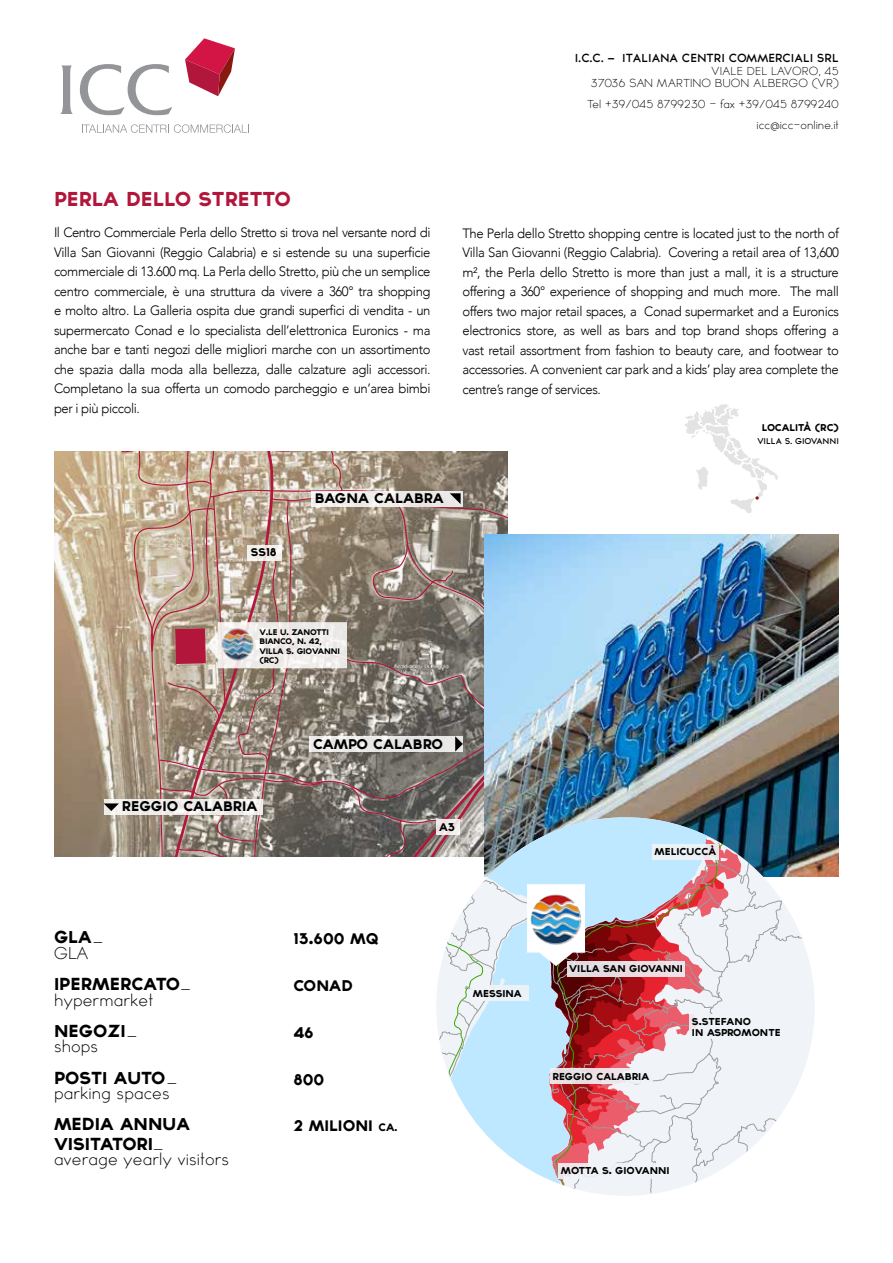
<style>
.page{position:relative;width:893px;height:1263px;background:#fff}
.page>*{position:absolute;margin:0;border:0;box-sizing:border-box;transform-origin:0 0}
.t1{font:800 18px "TYPOGRAPHPRO";color:#b2163b}
.t2{font:300 15.6px/15.6px "TYPOGRAPHPRO";color:#000}
.t3{font:800 15.6px/15.6px "TYPOGRAPHPRO";color:#000}
.t4{font:800 13.8px "TYPOGRAPHPRO";color:#000}
.t5{font:300 13.5px/19.5px "Avenir";letter-spacing:-.03em;color:#000;text-align:justify}
.t6{font:800 12.6px "TYPOGRAPHPRO";color:#000}
.t7{font:300 10.5px/12.6px "TYPOGRAPHPRO";color:#000;text-align:right}
.t8{font:600 10.5px "TYPOGRAPHPRO";color:#000}
.t9{font:800 10.05px "TYPOGRAPHPRO";color:#000}
.t10{font:800 9px/10.5px "TYPOGRAPHPRO";color:#000}
.t11{font:800 8.85px "TYPOGRAPHPRO";color:#000}
.t12{font:600 7.65px "TYPOGRAPHPRO";color:#000}
.t13{font:800 7.35px/9.4px "TYPOGRAPHPRO";letter-spacing:-.02em;color:#000}
.s1{font-weight:800}
.s2{font-weight:300}
.s3{font-size:9.75px}
.s4{font-size:8.7px}
</style>
<div class="page">
<svg style="left:54px;top:452px;width:50px;height:405px;background:#b6a289"></svg>
<img style="left:815px;top:535px;width:24px;height:342px">
<img style="left:104px;top:404px;width:711px;height:789px">
<svg style="left:550px;top:1069px;width:103px;height:15px;fill:#eee4e8"></svg>
<svg style="left:652px;top:844px;width:67px;height:15px"></svg>
<div style="left:689px;top:1014px;width:94px;height:25px;background:#f0f4f8"></div>
<svg style="left:559px;top:1163px;width:116px;height:15px;fill:#f0f4f8"></svg>
<div style="left:567px;top:961px;width:117px;height:16px;background:#e8dee2"></div>
<div style="left:470px;top:985px;width:59px;height:15px;background:#f0f4f8"></div>
<svg style="left:82px;top:124px;width:167px;height:9px"></svg>
<svg style="left:60px;top:66px;width:13px;height:48px"></svg>
<svg style="left:80px;top:64px;width:92px;height:51px"></svg>
<svg style="left:185px;top:38px;width:50px;height:58px"></svg>
<p class="t8" style="left:575px;top:51px;width:266px">I.C.C. - ITALIANA CENTRI COMMERCIALI SRL</p>
<p class="t7" style="left:591px;top:64px;width:249px">VIALE DEL LAVORO, 45<br>37036 SAN MARTINO BUON ALBERGO (VR)</p>
<p class="t7" style="left:587px;top:94px;width:253px;line-height:21px">Tel +39/045 8799230 - fax +39/045 8799240 icc@icc-online.it</p>
<h1 class="t1" style="left:54px;top:185px;width:238px">PERLA DELLO STRETTO</h1>
<p class="t5" style="left:54px;top:223px;width:378px">Il Centro Commerciale Perla dello Stretto si trova nel versante nord di Villa San Giovanni (Reggio Calabria) e si estende su una superficie commerciale di 13.600 mq. La Perla dello Stretto, più che un semplice centro commerciale, è una struttura da vivere a 360° tra shopping e molto altro. La Galleria ospita due grandi superfici di vendita - un supermercato Conad e lo specialista dell’elettronica Euronics - ma anche bar e tanti negozi delle migliori marche con un assortimento che spazia dalla moda alla bellezza, dalle calzature agli accessori.<br>Completano la sua offerta un comodo parcheggio e un’area bimbi per i più piccoli.</p>
<p class="t5" style="left:462px;top:223px;width:378px">The Perla dello Stretto shopping centre is located just to the north of Villa San Giovanni (Reggio Calabria). Covering a retail area of 13,600 m², the Perla dello Stretto is more than just a mall, it is a structure offering a 360° experience of shopping and much more. The mall offers two major retail spaces, a Conad supermarket and a Euronics electronics store, as well as bars and top brand shops offering a vast retail assortment from fashion to beauty care, and footwear to accessories. A convenient car park and a kids’ play area complete the centre’s range of services.</p>
<p class="t11" style="left:762px;top:420px;width:79px">LOCALITÀ (RC)</p>
<p class="t12" style="left:757px;top:436px;width:83px">VILLA S. GIOVANNI</p>
<p class="t9" style="left:251px;top:545px;width:27px">SS18</p>
<p class="t6" style="left:315px;top:489px;width:131px">BAGNA CALABRA</p>
<p class="t13" style="left:259px;top:627px;width:82px">V.LE U. ZANOTTI<br>BIANCO, N. 42,<br>VILLA S. GIOVANNI (RC)</p>
<p class="t6" style="left:122px;top:797px;width:137px">REGGIO CALABRIA</p>
<p class="t2" style="left:54px;top:929px;width:51px"><span class="s1">GLA</span>_<br>GLA</p>
<p class="t2" style="left:54px;top:976px;width:138px"><span class="s1">IPERMERCATO</span>_ hypermarket</p>
<p class="t3" style="left:54px;top:1022px;width:85px">NEGOZI<span class="s2">_ shops</span></p>
<p class="t2" style="left:54px;top:1070px;width:125px"><span class="s1">POSTI AUTO</span>_ parking spaces</p>
<p class="t3" style="left:54px;top:1114px;width:137px;line-height:19px">MEDIA ANNUA<br>VISITATORI<span class="s2">_</span></p>
<p class="t2" style="left:54px;top:1151px;width:177px">average yearly visitors</p>
<p class="t6" style="left:313px;top:734px;width:131px">CAMPO CALABRO</p>
<p class="t9" style="left:439px;top:819px;width:18px">A3</p>
<p class="t4" style="left:293px;top:928px;width:87px">13.600 MQ</p>
<p class="t4" style="left:293px;top:975px;width:61px">CONAD</p>
<p class="t4" style="left:293px;top:1022px;width:22px">46</p>
<p class="t4" style="left:293px;top:1068px;width:32px">800</p>
<p class="t4" style="left:293px;top:1115px;width:106px">2 MILIONI <span class="s3">ca</span><span class="s4">.</span></p>
<p class="t10" style="left:473px;top:987px;width:50px">MESSINA</p>
<p class="t10" style="left:654px;top:846px;width:63px">MELICUCCÀ</p>
<p class="t10" style="left:569px;top:963px;width:115px">VILLA SAN GIOVANNI</p>
<p class="t10" style="left:552px;top:1070px;width:98px">REGGIO CALABRIA</p>
<p class="t10" style="left:692px;top:1016px;width:90px">S.STEFANO<br>IN ASPROMONTE</p>
<p class="t10" style="left:561px;top:1165px;width:110px">MOTTA S. GIOVANNI</p>
</div>
